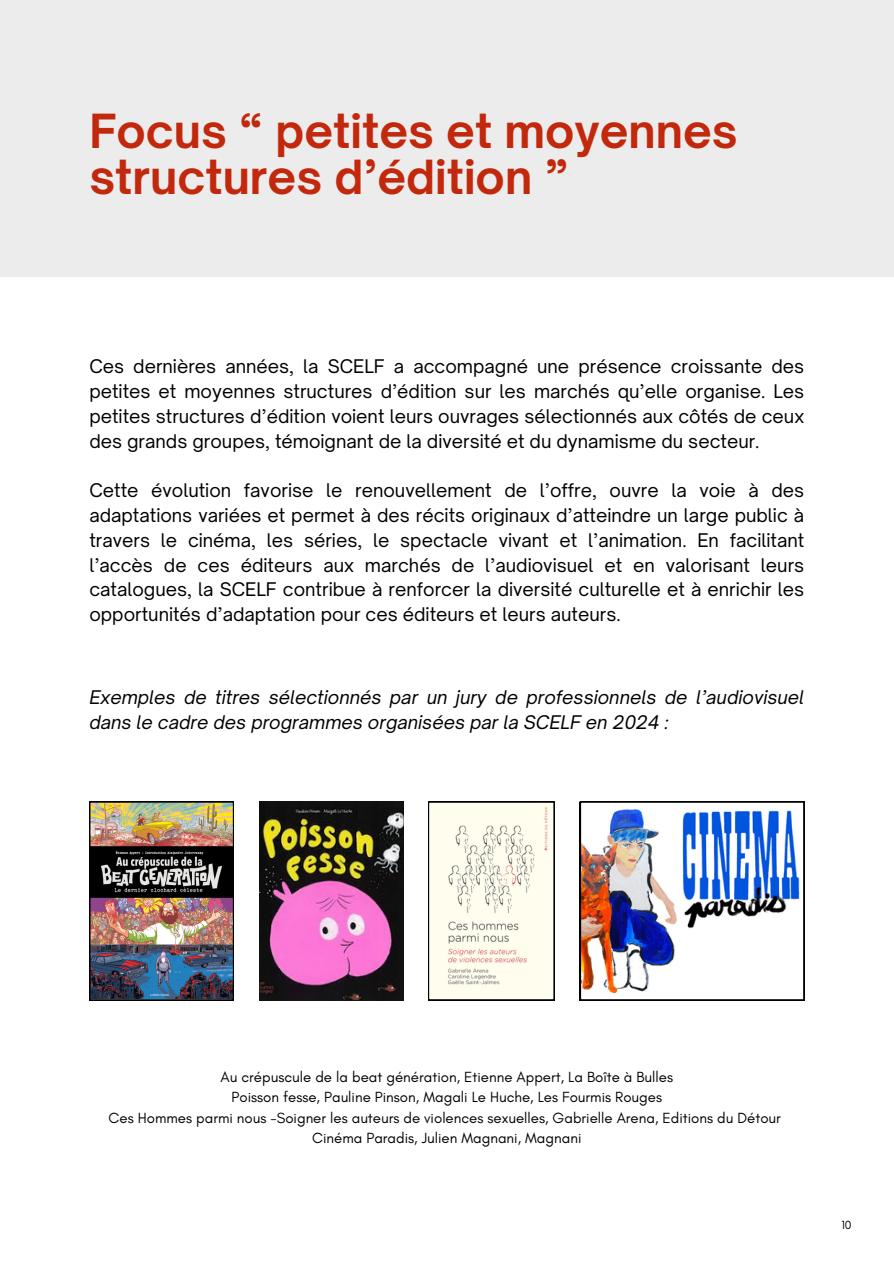
<style>
.page{position:relative;width:894px;height:1264px;background:#fff}
.page>*{position:absolute;margin:0;border:0;box-sizing:border-box;transform-origin:0 0}
.t1{font:700 45px/46.2px "Open Sauce One";color:#c2280c}
.t2{font:18px/24.8px "Open Sauce One";color:#000;text-align:justify}
.t3{font:italic 18px/24.8px "Open Sauce One";color:#000}
.t4{font:15px "Glacial Indifference";color:#000}
.t5{font:12px "Glacial Indifference";color:#000}
</style>
<div class="page">
<div style="left:0;top:0;width:893px;height:276px;background:#ececec"></div>
<img style="left:89px;top:801px;width:144px;height:199px">
<img style="left:259px;top:801px;width:144px;height:199px">
<svg style="left:428px;top:801px;width:126px;height:199px;background:#e7e4d7"></svg>
<img style="left:580px;top:801px;width:223px;height:199px">
<h2 class="t1" style="left:89px;top:107px;width:649px">Focus “ petites et moyennes structures d’édition ”</h2>
<h1 class="t2" style="left:89px;top:354px;width:716px">Ces dernières années, la SCELF a accompagné une présence croissante des petites et moyennes structures d’édition sur les marchés qu’elle organise. Les petites structures d’édition voient leurs ouvrages sélectionnés aux côtés de ceux des grands groupes, témoignant de la diversité et du dynamisme du secteur.</h1>
<h2 class="t2" style="left:89px;top:478px;width:716px">Cette évolution favorise le renouvellement de l’offre, ouvre la voie à des adaptations variées et permet à des récits originaux d’atteindre un large public à travers le cinéma, les séries, le spectacle vivant et l’animation. En facilitant l’accès de ces éditeurs aux marchés de l’audiovisuel et en valorisant leurs catalogues, la SCELF contribue à renforcer la diversité culturelle et à enrichir les opportunités d’adaptation pour ces éditeurs et leurs auteurs.</h2>
<h2 class="t3" style="left:89px;top:685px;width:716px">Exemples de titres sélectionnés par un jury de professionnels de l’audiovisuel dans le cadre des programmes organisées par la SCELF en 2024 :</h2>
<p class="t4" style="left:220px;top:1067px;width:454px">Au crépuscule de la beat génération, Etienne Appert, La Boîte à Bulles</p>
<p class="t4" style="left:231px;top:1088px;width:432px">Poisson fesse, Pauline Pinson, Magali Le Huche, Les Fourmis Rouges</p>
<p class="t4" style="left:109px;top:1108px;width:673px">Ces Hommes parmi nous -Soigner les auteurs de violences sexuelles, Gabrielle Arena, Editions du Détour</p>
<p class="t4" style="left:312px;top:1128px;width:271px">Cinéma Paradis, Julien Magnani, Magnani</p>
<p class="t5" style="left:841px;top:1217px;width:12px">10</p>
</div>
